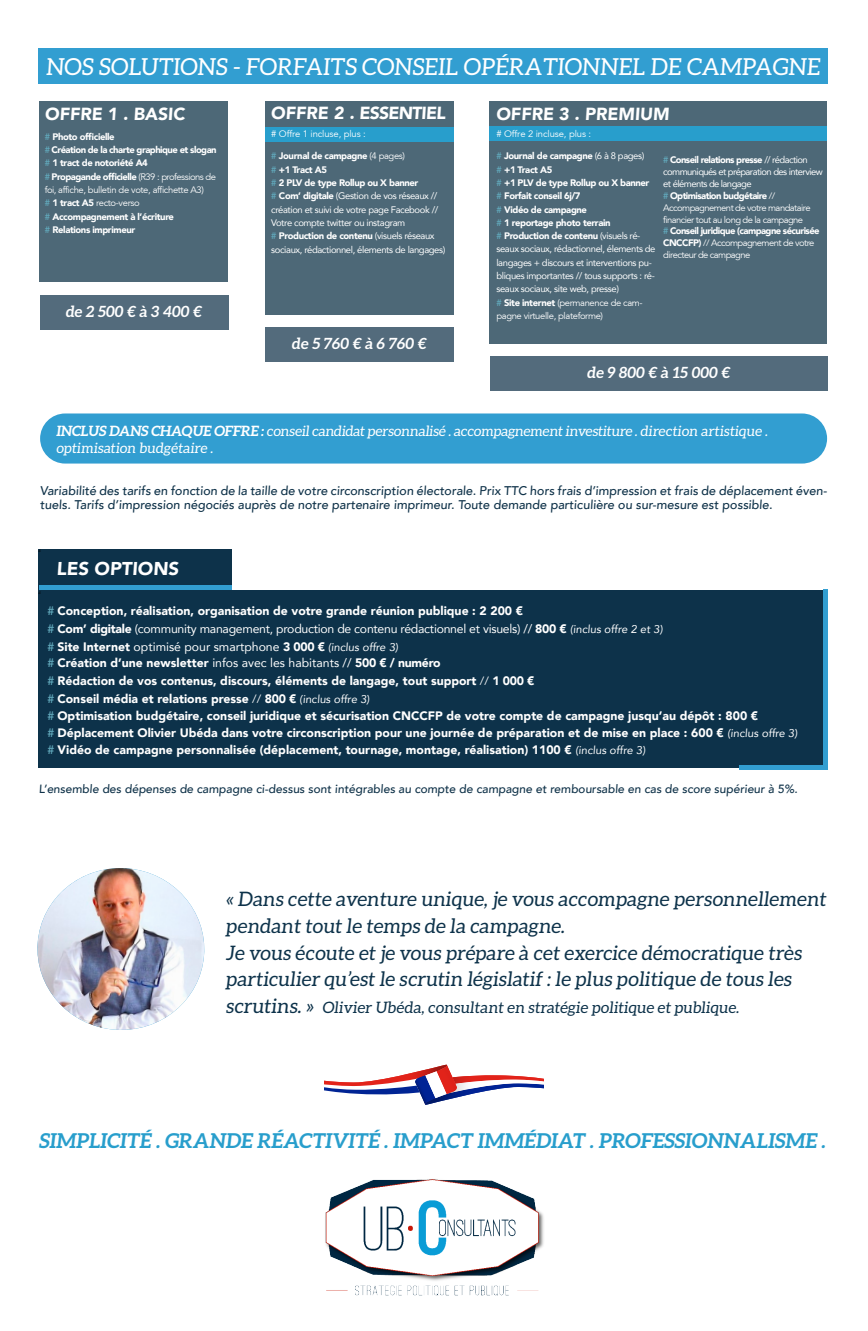
<style>
.page{position:relative;width:868px;height:1331px;background:#fff}
.page>*{position:absolute;margin:0;border:0;box-sizing:border-box;transform-origin:0 0}
.t1{font:23.45px "Aleo";color:#fff}
.t2{font:700 20.44px "Aleo";color:#289ecc}
.t3{font:19.95px/26.6px "Aleo";color:#0d324a}
.t4{font:900 18.55px "Avenir";color:#fff}
.t5{font:900 17.5px "Avenir";color:#fff}
.t6{font:15.75px "Aleo";color:#0d324a}
.t7{font:700 15.4px "Aleo";color:#fff}
.t8{font:14.21px "Aleo";color:#fff}
.t9{font:500 12.56px/13.7px "Avenir";color:#0f3249}
.t10{font:900 12.25px "Avenir";color:#fff}
.t11{font:12.25px "Avenir";letter-spacing:-.02em;color:#fff}
.t12{font:12.25px "Avenir";color:#fff}
.t13{font:500 11.9px "Avenir";color:#0f3249}
.t14{font:900 9.45px "Avenir";letter-spacing:-.04em;color:#fff}
.t15{font:9.45px/13.3px "Avenir";letter-spacing:-.04em;color:#fff;text-align:justify}
.t16{font:9.45px/13.3px "Avenir";letter-spacing:-.04em;color:#fff}
.t17{font:9.45px "Avenir";letter-spacing:-.06em;color:#fff}
.t18{font:900 9.45px "Avenir";letter-spacing:-.06em;color:#fff}
.t19{font:9.45px/11.9px "Avenir";letter-spacing:-.06em;color:#fff}
.t20{font:9.45px "Avenir";letter-spacing:-.01em;color:#fff}
.t21{font:4.2px "Minion Pro";color:#000}
.s1{font-weight:500;color:#62aabd}
.s2{font-weight:900}
.s3{font-weight:400}
.s4{font-weight:700}
.s5{font-size:11.2px}
.s6{font-weight:400;font-size:11.2px}
.s7{font-size:19.95px}
</style>
<div class="page">
<div style="left:39px;top:549px;width:193px;height:42px;background:#0d324a"></div>
<img style="left:325px;top:1179px;width:219px;height:117px">
<div style="left:38px;top:49px;width:790px;height:35px;background:#329ed1"></div>
<div style="left:40px;top:413px;width:787px;height:50px;background:#329ed1;border-radius:25px"></div>
<div style="left:40px;top:295px;width:188px;height:35px;background:#536b7c"></div>
<div style="left:39px;top:101px;width:189px;height:181px;background:#4d6877"></div>
<div style="left:265px;top:101px;width:189px;height:214px;background:#4d6877"></div>
<div style="left:490px;top:101px;width:337px;height:243px;background:#4d6877"></div>
<div style="left:265px;top:127px;width:189px;height:14px;background:#289ecc"></div>
<div style="left:490px;top:127px;width:337px;height:14px;background:#289ecc"></div>
<div style="left:265px;top:328px;width:189px;height:34px;background:#536b7c"></div>
<div style="left:490px;top:356px;width:337px;height:34px;background:#536b7c"></div>
<div style="left:39px;top:590px;width:789px;height:178px;background:#0d324a"></div>
<div style="left:39px;top:585px;width:193px;height:5px;background:#329ed1"></div>
<div style="left:740px;top:765px;width:88px;height:5px;background:#329ed1"></div>
<div style="left:823px;top:589px;width:5px;height:181px;background:#329ed1"></div>
<svg style="left:324px;top:1064px;width:220px;height:41px"></svg>
<img style="left:415px;top:1075px;width:20px;height:29px">
<img style="left:425px;top:1071px;width:22px;height:27px">
<img style="left:437px;top:1065px;width:20px;height:29px">
<img style="left:37px;top:868px;width:168px;height:162px">
<p class="t1" style="left:46px;top:53px;width:778px">NOS SOLUTIONS - FORFAITS CONSEIL OPÉRATIONNEL DE CAMPAGNE</p>
<p class="t5" style="left:45px;top:99px;width:144px">OFFRE 1 . BASIC</p>
<p class="t5" style="left:271px;top:98px;width:178px">OFFRE 2 . ESSENTIEL</p>
<p class="t5" style="left:496px;top:99px;width:177px">OFFRE 3 . PREMIUM</p>
<p class="t14" style="left:45px;top:128px;width:71px"><span class="s1">#</span> Photo officielle</p>
<p class="t14" style="left:45px;top:142px;width:173px"><span class="s1">#</span> Création de la charte graphique et slogan</p>
<p class="t14" style="left:45px;top:155px;width:105px"><span class="s1">#</span> 1 tract de notoriété A4</p>
<p class="t16" style="left:45px;top:170px;width:173px"><span class="s1">#</span> <span class="s2">Propagande officielle</span> (R39 : professions de foi, affiche, bulletin de vote, affichette A3)</p>
<p class="t16" style="left:45px;top:197px;width:96px"><span class="s1">#</span> <span class="s2">1 tract A5</span> recto-verso</p>
<p class="t14" style="left:45px;top:208px;width:131px"><span class="s1">#</span> Accompagnement à l’écriture</p>
<p class="t14" style="left:45px;top:221px;width:92px"><span class="s1">#</span> Relations imprimeur</p>
<p class="t20" style="left:496px;top:128px;width:96px"># Offre 2 incluse, plus :</p>
<p class="t14" style="left:496px;top:148px;width:150px"><span class="s1">#</span> Journal de campagne <span class="s3">(6 à 8 pages)</span></p>
<p class="t14" style="left:496px;top:161px;width:57px"><span class="s1">#</span> +1 Tract A5</p>
<p class="t14" style="left:496px;top:175px;width:155px"><span class="s1">#</span> +1 PLV de type Rollup ou X banner</p>
<p class="t14" style="left:496px;top:188px;width:86px"><span class="s1">#</span> Forfait conseil 6j/7</p>
<p class="t14" style="left:496px;top:201px;width:92px"><span class="s1">#</span> Vidéo de campagne</p>
<p class="t14" style="left:496px;top:214px;width:116px"><span class="s1">#</span> 1 reportage photo terrain</p>
<p class="t15" style="left:496px;top:229px;width:161px;text-align:left"><span class="s1">#</span> <span class="s2">Production de contenu</span> (visuels ré&shy;seaux sociaux, rédactionnel, élements de langages + discours et interventions pu&shy;bliques importantes // tous supports : ré&shy;seaux sociaux, site web, presse)</p>
<p class="t16" style="left:496px;top:296px;width:148px"><span class="s1">#</span> <span class="s2">Site internet</span> (permanence de cam&shy;pagne virtuelle, plateforme)</p>
<p class="t20" style="left:271px;top:128px;width:96px"># Offre 1 incluse, plus :</p>
<p class="t14" style="left:271px;top:148px;width:135px"><span class="s1">#</span> Journal de campagne <span class="s3">(4 pages)</span></p>
<p class="t14" style="left:271px;top:161px;width:57px"><span class="s1">#</span> +1 Tract A5</p>
<p class="t14" style="left:271px;top:175px;width:149px"><span class="s1">#</span> 2 PLV de type Rollup ou X banner</p>
<p class="t15" style="left:271px;top:189px;width:169px"><span class="s1">#</span> <span class="s2">Com’ digitale</span> (Gestion de vos réseaux // création et suivi de votre page Facebook // Votre compte twitter ou instagram</p>
<p class="t14" style="left:271px;top:228px;width:165px"><span class="s1">#</span> Production de contenu <span class="s3">(visuels réseaux</span></p>
<p class="t15" style="left:271px;top:242px;width:176px">sociaux, rédactionnel, élements de langages)</p>
<p class="t18" style="left:663px;top:152px;width:146px"><span class="s1">#</span> Conseil relations presse <span class="s3">// rédaction</span></p>
<p class="t19" style="left:663px;top:165px;width:161px">communiqués et préparation des interview et éléments de langage</p>
<p class="t18" style="left:663px;top:187px;width:114px"><span class="s1">#</span> Optimisation budgétaire <span class="s3">//</span></p>
<p class="t17" style="left:663px;top:202px;width:149px">Accompagnement de votre mandataire</p>
<p class="t17" style="left:663px;top:214px;width:141px">financier tout au long de la campagne</p>
<p class="t18" style="left:663px;top:223px;width:158px"><span class="s1">#</span> Conseil juridique (campagne sécurisée</p>
<p class="t17" style="left:663px;top:238px;width:153px"><span class="s2">CNCCFP)</span> // Accompagnement de votre</p>
<p class="t17" style="left:663px;top:250px;width:89px">directeur de campagne</p>
<p class="t7" style="left:65px;top:303px;width:140px">de 2 500 € à 3 400 €</p>
<p class="t7" style="left:292px;top:335px;width:138px">de 5 760 € à 6 760 €</p>
<p class="t7" style="left:587px;top:363px;width:147px">de 9 800 € à 15 000 €</p>
<p class="t8" style="left:56px;top:423px;width:715px"><span class="s4">INCLUS DANS CHAQUE OFFRE :</span>conseilcandidat personnalisé .accompagnement investiture .direction artistique .</p>
<p class="t8" style="left:56px;top:440px;width:161px">optimisation budgétaire .</p>
<p class="t9" style="left:40px;top:483px;width:790px">Variabilité des tarifs en fonction de la taille de votre circonscription électorale. Prix TTC hors frais d’impression et frais de déplacement éven&shy;tuels. Tarifs d’impression négociés auprès de notre partenaire imprimeur. Toute demande particulière ou sur-mesure est possible.</p>
<p class="t21" style="left:39px;top:548px;width:4px">d</p>
<p class="t21" style="left:39px;top:589px;width:4px">d</p>
<p class="t4" style="left:57px;top:553px;width:126px">LES OPTIONS</p>
<p class="t10" style="left:47px;top:600px;width:477px"><span class="s1">#</span> Conception, réalisation, organisation de votre grande réunion publique : 2 200 €</p>
<p class="t11" style="left:47px;top:619px;width:618px"><span class="s1">#</span> <span class="s2">Com’ digitale</span> (community management, production de contenu rédactionnel et visuels) // <span class="s2">800 €</span> <span class="s5">(inclus offre 2 et 3)</span></p>
<p class="t12" style="left:47px;top:637px;width:354px"><span class="s1">#</span> <span class="s2">Site Internet</span> optimisé pour smartphone <span class="s2">3 000 €</span> <span class="s5">(inclus offre 3)</span></p>
<p class="t10" style="left:47px;top:653px;width:395px"><span class="s1">#</span> Création d’une newsletter <span class="s3">infos avec les habitants //</span> 500 € / numéro</p>
<p class="t10" style="left:47px;top:670px;width:489px"><span class="s1">#</span> Rédaction de vos contenus, discours, éléments de langage, tout support <span class="s3">//</span> 1 000 €</p>
<p class="t10" style="left:47px;top:688px;width:325px"><span class="s1">#</span> Conseil média et relations presse <span class="s3">//</span> 800 € <span class="s6">(inclus offre 3)</span></p>
<p class="t10" style="left:47px;top:705px;width:712px"><span class="s1">#</span> Optimisation budgétaire, conseil juridique et sécurisation CNCCFP de votre compte de campagne jusqu’au dépôt : 800 €</p>
<p class="t10" style="left:47px;top:722px;width:753px"><span class="s1">#</span> Déplacement Olivier Ubéda dans votre circonscription pour une journée de préparation et de mise en place : 600 € <span class="s6">(inclus offre 3)</span></p>
<p class="t10" style="left:47px;top:739px;width:601px"><span class="s1">#</span> Vidéo de campagne personnalisée (déplacement, tournage, montage, réalisation) 1100 € <span class="s6">(inclus offre 3)</span></p>
<p class="t13" style="left:39px;top:779px;width:762px">L’ensemble des dépenses de campagne ci-dessus sont intégrables au compte de campagne et remboursable en cas de score supérieur à 5%.</p>
<p class="t3" style="left:226px;top:885px;width:605px">« Dans cette aventure unique, je vous accompagne personnellement pendant tout le temps de la campagne.</p>
<p class="t3" style="left:226px;top:939px;width:580px">Je vous écoute et je vous prépare à cet exercice démocratique très particulier qu’est le scrutin législatif : le plus politique de tous les</p>
<p class="t6" style="left:226px;top:998px;width:517px"><span class="s7">scrutins. »</span> Olivier Ubéda, consultant en stratégie politique et publique.</p>
<p class="t2" style="left:39px;top:1128px;width:791px">SIMPLICITÉ . GRANDE RÉACTIVITÉ . IMPACT IMMÉDIAT . PROFESSIONNALISME .</p>
</div>
